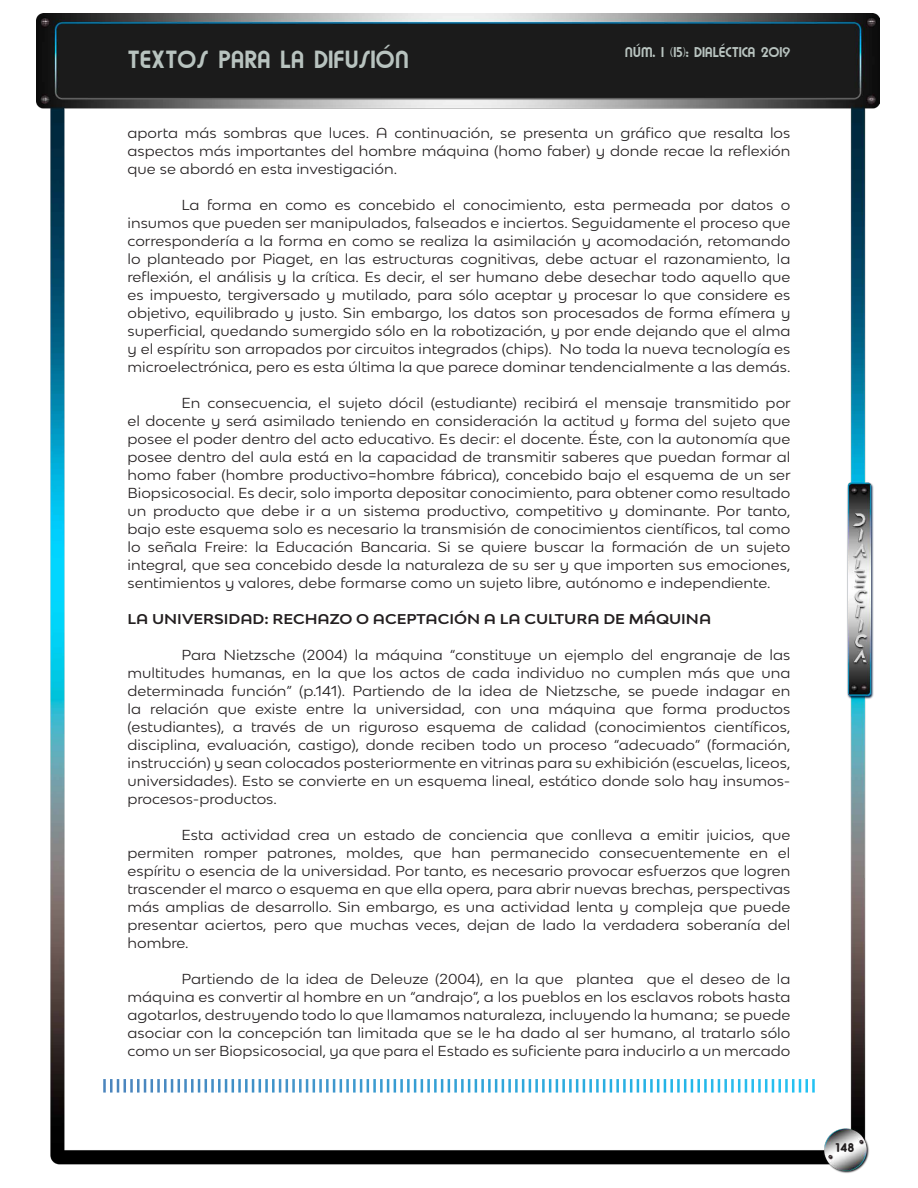
<style>
.page{position:relative;width:918px;height:1188px;background:#fff}
.page>*{position:absolute;margin:0;border:0;box-sizing:border-box;transform-origin:0 0}
.t1{font:21px "Brandish";color:#b8c3bf}
.t2{font:expanded 13.5px/18px "Bw Modelica SS01";color:#231f20;text-align:justify}
.t3{font:700 expanded 13.5px "Bw Modelica SS01";color:#231f20}
.t4{font:12px "Brandish";color:#b8c3bf}
.t5{font:700 12px "Oduda";color:#231f20}
</style>
<div class="page">
<img style="left:37px;top:14px;width:843px;height:1159px">
<hr style="left:103px;top:1079px;width:3px;height:14px;background:#fff">
<hr style="left:110px;top:1079px;width:3px;height:14px;background:#fff">
<svg style="left:117px;top:1079px;width:9px;height:14px"></svg>
<hr style="left:130px;top:1079px;width:3px;height:14px;background:#fff">
<hr style="left:137px;top:1079px;width:3px;height:14px;background:#fff">
<svg style="left:144px;top:1079px;width:9px;height:14px"></svg>
<hr style="left:157px;top:1079px;width:3px;height:14px;background:#fff">
<hr style="left:164px;top:1079px;width:3px;height:14px;background:#fff">
<svg style="left:171px;top:1079px;width:9px;height:14px"></svg>
<hr style="left:184px;top:1079px;width:3px;height:14px;background:#fff">
<hr style="left:191px;top:1079px;width:3px;height:14px;background:#fff">
<svg style="left:198px;top:1079px;width:9px;height:14px"></svg>
<hr style="left:211px;top:1079px;width:3px;height:14px;background:#fff">
<hr style="left:218px;top:1079px;width:3px;height:14px;background:#fff">
<svg style="left:225px;top:1079px;width:9px;height:14px"></svg>
<hr style="left:238px;top:1079px;width:3px;height:14px;background:#fff">
<hr style="left:245px;top:1079px;width:3px;height:14px;background:#fff">
<svg style="left:252px;top:1079px;width:9px;height:14px"></svg>
<hr style="left:265px;top:1079px;width:3px;height:14px;background:#fff">
<hr style="left:272px;top:1079px;width:3px;height:14px;background:#fff">
<svg style="left:279px;top:1079px;width:9px;height:14px"></svg>
<hr style="left:292px;top:1079px;width:3px;height:14px;background:#fff">
<hr style="left:299px;top:1079px;width:3px;height:14px;background:#fff">
<svg style="left:306px;top:1079px;width:9px;height:14px"></svg>
<hr style="left:319px;top:1079px;width:3px;height:14px;background:#fff">
<hr style="left:326px;top:1079px;width:3px;height:14px;background:#fff">
<svg style="left:333px;top:1079px;width:9px;height:14px"></svg>
<hr style="left:346px;top:1079px;width:3px;height:14px;background:#fff">
<hr style="left:353px;top:1079px;width:3px;height:14px;background:#fff">
<svg style="left:360px;top:1079px;width:9px;height:14px"></svg>
<hr style="left:373px;top:1079px;width:3px;height:14px;background:#fff">
<hr style="left:380px;top:1079px;width:3px;height:14px;background:#fff">
<svg style="left:387px;top:1079px;width:9px;height:14px"></svg>
<hr style="left:400px;top:1079px;width:3px;height:14px;background:#fff">
<hr style="left:407px;top:1079px;width:3px;height:14px;background:#fff">
<svg style="left:414px;top:1079px;width:9px;height:14px"></svg>
<hr style="left:427px;top:1079px;width:3px;height:14px;background:#fff">
<hr style="left:434px;top:1079px;width:3px;height:14px;background:#fff">
<svg style="left:441px;top:1079px;width:9px;height:14px"></svg>
<hr style="left:454px;top:1079px;width:3px;height:14px;background:#fff">
<hr style="left:461px;top:1079px;width:3px;height:14px;background:#fff">
<svg style="left:468px;top:1079px;width:9px;height:14px"></svg>
<hr style="left:481px;top:1079px;width:3px;height:14px;background:#fff">
<hr style="left:488px;top:1079px;width:3px;height:14px;background:#fff">
<svg style="left:495px;top:1079px;width:9px;height:14px"></svg>
<hr style="left:508px;top:1079px;width:3px;height:14px;background:#fff">
<hr style="left:515px;top:1079px;width:3px;height:14px;background:#fff">
<svg style="left:522px;top:1079px;width:9px;height:14px"></svg>
<hr style="left:535px;top:1079px;width:3px;height:14px;background:#fff">
<hr style="left:542px;top:1079px;width:3px;height:14px;background:#fff">
<svg style="left:549px;top:1079px;width:9px;height:14px"></svg>
<hr style="left:562px;top:1079px;width:3px;height:14px;background:#fff">
<hr style="left:569px;top:1079px;width:3px;height:14px;background:#fff">
<svg style="left:576px;top:1079px;width:9px;height:14px"></svg>
<hr style="left:589px;top:1079px;width:3px;height:14px;background:#fff">
<hr style="left:596px;top:1079px;width:3px;height:14px;background:#fff">
<svg style="left:603px;top:1079px;width:9px;height:14px"></svg>
<hr style="left:616px;top:1079px;width:3px;height:14px;background:#fff">
<hr style="left:623px;top:1079px;width:3px;height:14px;background:#fff">
<svg style="left:630px;top:1079px;width:9px;height:14px"></svg>
<hr style="left:643px;top:1079px;width:3px;height:14px;background:#fff">
<hr style="left:650px;top:1079px;width:3px;height:14px;background:#fff">
<svg style="left:657px;top:1079px;width:9px;height:14px"></svg>
<hr style="left:670px;top:1079px;width:3px;height:14px;background:#fff">
<hr style="left:677px;top:1079px;width:3px;height:14px;background:#fff">
<svg style="left:684px;top:1079px;width:9px;height:14px"></svg>
<hr style="left:697px;top:1079px;width:3px;height:14px;background:#fff">
<hr style="left:704px;top:1079px;width:3px;height:14px;background:#fff">
<svg style="left:711px;top:1079px;width:9px;height:14px"></svg>
<hr style="left:724px;top:1079px;width:3px;height:14px;background:#fff">
<hr style="left:731px;top:1079px;width:3px;height:14px;background:#fff">
<svg style="left:738px;top:1079px;width:9px;height:14px"></svg>
<hr style="left:751px;top:1079px;width:3px;height:14px;background:#fff">
<hr style="left:758px;top:1079px;width:3px;height:14px;background:#fff">
<svg style="left:765px;top:1079px;width:9px;height:14px"></svg>
<hr style="left:778px;top:1079px;width:3px;height:14px;background:#fff">
<hr style="left:785px;top:1079px;width:3px;height:14px;background:#fff">
<svg style="left:792px;top:1079px;width:9px;height:14px"></svg>
<hr style="left:805px;top:1079px;width:3px;height:14px;background:#fff">
<hr style="left:812px;top:1079px;width:3px;height:14px;background:#fff">
<h1 class="t1" style="left:128px;top:44px;width:283px">TEXTOS PARA LA DIFUSIÓN</h1>
<p class="t4" style="left:625px;top:44px;width:167px">NÚM. 1 (15): DIALÉCTICA 2019</p>
<p class="t2" style="left:128px;top:124px;width:664px">aporta más sombras que luces. A continuación, se presenta un gráfico que resalta los aspectos más importantes del hombre máquina (homo faber) y donde recae la reflexión que se abordó en esta investigación.</p>
<p class="t2" style="left:128px;top:196px;width:664px;text-indent:54px">La forma en como es concebido el conocimiento, esta permeada por datos o insumos que pueden ser manipulados, falseados e inciertos. Seguidamente el proceso que correspondería a la forma en como se realiza la asimilación y acomodación, retomando lo planteado por Piaget, en las estructuras cognitivas, debe actuar el razonamiento, la reflexión, el análisis y la crítica. Es decir, el ser humano debe desechar todo aquello que es impuesto, tergiversado y mutilado, para sólo aceptar y procesar lo que considere es objetivo, equilibrado y justo. Sin embargo, los datos son procesados de forma efímera y superficial, quedando sumergido sólo en la robotización, y por ende dejando que el alma y el espíritu son arropados por circuitos integrados (chips). No toda la nueva tecnología es microelectrónica, pero es esta última la que parece dominar tendencialmente a las demás.</p>
<p class="t2" style="left:128px;top:394px;width:665px;text-indent:54px">En consecuencia, el sujeto dócil (estudiante) recibirá el mensaje transmitido por el docente y será asimilado teniendo en consideración la actitud y forma del sujeto que posee el poder dentro del acto educativo. Es decir: el docente. Éste, con la autonomía que posee dentro del aula está en la capacidad de transmitir saberes que puedan formar al homo faber (hombre productivo=hombre fábrica), concebido bajo el esquema de un ser Biopsicosocial. Es decir, solo importa depositar conocimiento, para obtener como resultado un producto que debe ir a un sistema productivo, competitivo y dominante. Por tanto, bajo este esquema solo es necesario la transmisión de conocimientos científicos, tal como lo señala Freire: la Educación Bancaria. Si se quiere buscar la formación de un sujeto integral, que sea concebido desde la naturaleza de su ser y que importen sus emociones, sentimientos y valores, debe formarse como un sujeto libre, autónomo e independiente.</p>
<p class="t3" style="left:128px;top:610px;width:585px">LA UNIVERSIDAD: RECHAZO O ACEPTACIÓN A LA CULTURA DE MÁQUINA</p>
<p class="t2" style="left:128px;top:646px;width:664px;text-indent:54px">Para Nietzsche (2004) la máquina “constituye un ejemplo del engranaje de las multitudes humanas, en la que los actos de cada individuo no cumplen más que una determinada función” (p.141). Partiendo de la idea de Nietzsche, se puede indagar en la relación que existe entre la universidad, con una máquina que forma productos (estudiantes), a través de un riguroso esquema de calidad (conocimientos científicos, disciplina, evaluación, castigo), donde reciben todo un proceso “adecuado” (formación, instrucción) y sean colocados posteriormente en vitrinas para su exhibición (escuelas, liceos, universidades). Esto se convierte en un esquema lineal, estático donde solo hay insumos&shy;procesos-productos.</p>
<p class="t2" style="left:128px;top:826px;width:664px;text-indent:54px">Esta actividad crea un estado de conciencia que conlleva a emitir juicios, que permiten romper patrones, moldes, que han permanecido consecuentemente en el espíritu o esencia de la universidad. Por tanto, es necesario provocar esfuerzos que logren trascender el marco o esquema en que ella opera, para abrir nuevas brechas, perspectivas más amplias de desarrollo. Sin embargo, es una actividad lenta y compleja que puede presentar aciertos, pero que muchas veces, dejan de lado la verdadera soberanía del hombre.</p>
<p class="t2" style="left:128px;top:970px;width:664px;text-indent:54px">Partiendo de la idea de Deleuze (2004), en la que plantea que el deseo de la máquina es convertir al hombre en un “andrajo”, a los pueblos en los esclavos robots hasta agotarlos, destruyendo todo lo que llamamos naturaleza, incluyendo la humana; se puede asociar con la concepción tan limitada que se le ha dado al ser humano, al tratarlo sólo como un ser Biopsicosocial, ya que para el Estado es suficiente para inducirlo a un mercado</p>
<p class="t5" style="left:836px;top:1142px;width:20px">148</p>
</div>
